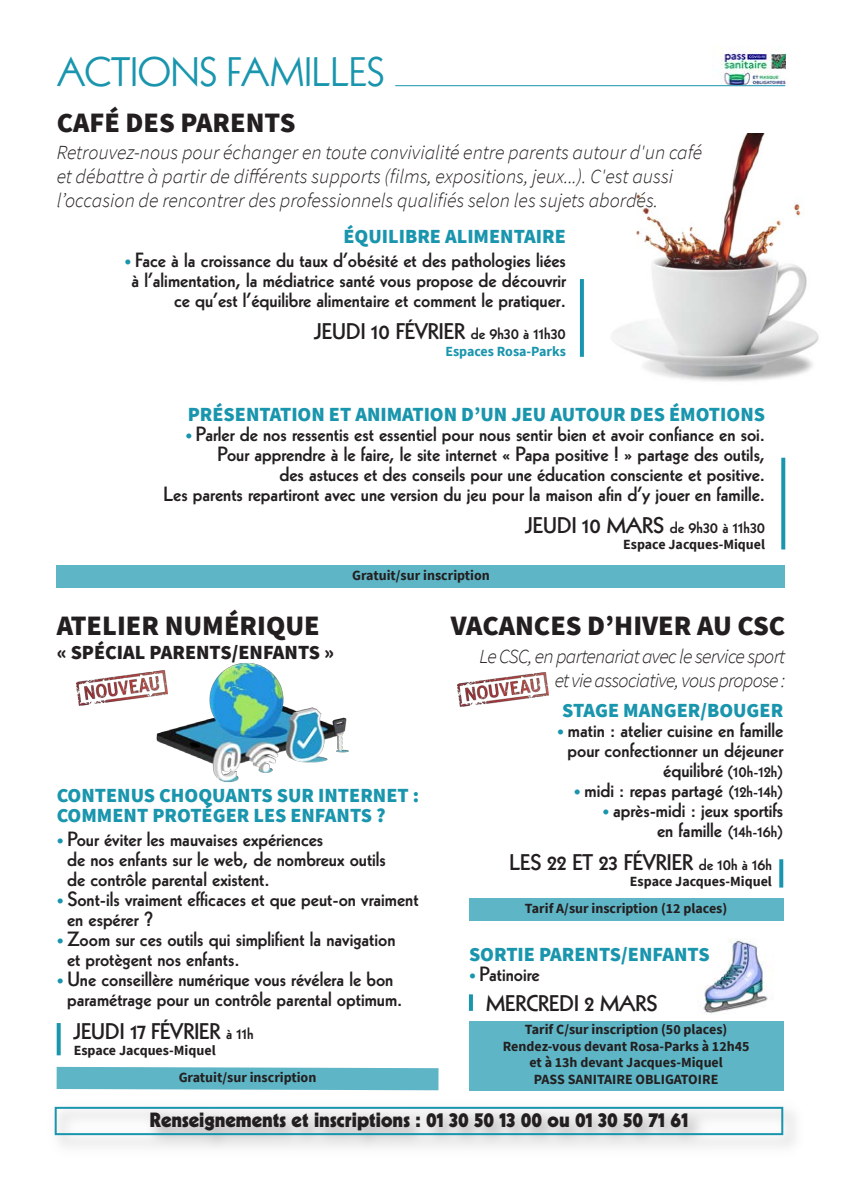
<style>
.page{position:relative;width:842px;height:1191px;background:#fff}
.page>*{position:absolute;margin:0;border:0;box-sizing:border-box;transform-origin:0 0}
.t1{font:40px "Kabel";color:#1995ad}
.t2{font:900 28px "Source Sans Pro";color:#231f20}
.t3{font:800 22px "Kabel";color:#231f20}
.t4{font:800 20px "Kabel";color:#231f20}
.t5{font:italic 300 20px "Source Sans Pro";color:#231f20}
.t6{font:900 20px/20px "Source Sans Pro";color:#1995ad}
.t7{font:italic 300 20px "Source Sans Pro";letter-spacing:-.035em;color:#231f20}
.t8{font:900 20px "Kabel";color:#231f20}
.t9{font:900 20px "Source Sans Pro";color:#231f20}
.t10{font:800 16px "Kabel";color:#231f20}
.t11{font:700 14px "Source Sans Pro";color:#231f20}
.t12{font:700 14px "Source Sans Pro";color:#1995ad}
.s1{font-size:14px;color:#1995ad}
.s2{font-size:16px}
.s3{font-size:22px}
</style>
<div class="page">
<img style="left:697px;top:938px;width:76px;height:76px">
<div style="left:57px;top:565px;width:728px;height:22px;background:#5eb5c5"></div>
<img style="left:613px;top:134px;width:206px;height:248px">
<svg style="left:580px;top:279px;width:4px;height:78px"></svg>
<svg style="left:781px;top:458px;width:4px;height:91px"></svg>
<svg style="left:57px;top:1023px;width:4px;height:32px"></svg>
<svg style="left:779px;top:859px;width:4px;height:28px"></svg>
<hr style="left:469px;top:994px;width:4px;height:16px;background:#1995ad">
<div style="left:469px;top:898px;width:314px;height:22px;background:#5eb5c5"></div>
<div style="left:469px;top:1020px;width:314px;height:70px;background:#5eb5c5"></div>
<svg style="left:57px;top:1066px;width:381px;height:24px;background:#6abac9"></svg>
<div style="left:55px;top:1106px;width:728px;height:29px;border:2px solid #1995ad"></div>
<hr style="left:395px;top:85px;width:390px;height:1px;background:#1995ad">
<img style="left:156px;top:663px;width:193px;height:120px">
<img style="left:76px;top:671px;width:92px;height:34px">
<img style="left:457px;top:672px;width:92px;height:34px">
<img style="left:712px;top:49px;width:73px;height:36px">
<p class="t1" style="left:57px;top:57px;width:329px">ACTIONS FAMILLES</p>
<p class="t2" style="left:57px;top:104px;width:240px">CAFÉ DES PARENTS</p>
<p class="t5" style="left:57px;top:140px;width:647px">Retrouvez-nous pour échanger en toute convivialité entre parents autour d'un café</p>
<p class="t5" style="left:57px;top:164px;width:618px">et débattre à partir de différents supports (films, expositions, jeux...). C'est aussi</p>
<p class="t5" style="left:57px;top:188px;width:603px">l’occasion de rencontrer des professionnels qualifiés selon les sujets abordés.</p>
<p class="t6" style="left:343px;top:225px;width:224px">ÉQUILIBRE ALIMENTAIRE</p>
<p class="t4" style="left:125px;top:252px;width:443px"><span class="s1">•</span> Face à la croissance du taux d’obésité et des pathologies liées</p>
<p class="t4" style="left:131px;top:272px;width:436px">à l’alimentation, la médiatrice santé vous propose de découvrir</p>
<p class="t4" style="left:174px;top:292px;width:393px">ce qu’est l’équilibre alimentaire et comment le pratiquer.</p>
<p class="t3" style="left:315px;top:323px;width:253px">JEUDI 10 FÉVRIER <span class="s2">de 9h30 à 11h30</span></p>
<p class="t12" style="left:445px;top:342px;width:122px">Espaces Rosa-Parks</p>
<p class="t6" style="left:188px;top:403px;width:579px">PRÉSENTATION ET ANIMATION D’UN JEU AUTOUR DES ÉMOTIONS</p>
<p class="t4" style="left:185px;top:426px;width:581px"><span class="s1">•</span> Parler de nos ressentis est essentiel pour nous sentir bien et avoir confiance en soi.</p>
<p class="t4" style="left:218px;top:446px;width:549px">Pour apprendre à le faire, le site internet « Papa positive ! » partage des outils,</p>
<p class="t4" style="left:279px;top:466px;width:487px">des astuces et des conseils pour une éducation consciente et positive.</p>
<p class="t4" style="left:164px;top:486px;width:603px">Les parents repartiront avec une version du jeu pour la maison afin d’y jouer en famille.</p>
<p class="t10" style="left:526px;top:521px;width:241px"><span class="s3">JEUDI 10 MARS</span> de 9h30 à 11h30</p>
<p class="t11" style="left:623px;top:535px;width:143px">Espace Jacques-Miquel</p>
<p class="t2" style="left:57px;top:607px;width:265px">ATELIER NUMÉRIQUE</p>
<p class="t9" style="left:57px;top:639px;width:279px">« SPÉCIAL PARENTS/ENFANTS »</p>
<p class="t11" style="left:352px;top:566px;width:139px">Gratuit/sur inscription</p>
<p class="t2" style="left:451px;top:607px;width:336px">VACANCES D’HIVER AU CSC</p>
<p class="t7" style="left:479px;top:643px;width:307px">Le CSC, en partenariat avec le service sport</p>
<p class="t7" style="left:555px;top:667px;width:232px">et vie associative, vous propose :</p>
<p class="t6" style="left:562px;top:700px;width:222px">STAGE MANGER/BOUGER</p>
<p class="t4" style="left:557px;top:723px;width:227px"><span class="s1">•</span> matin : atelier cuisine en famille</p>
<p class="t4" style="left:567px;top:743px;width:217px">pour confectionner un déjeuner</p>
<p class="t4" style="left:663px;top:763px;width:122px">équilibré <span class="s2">(10h-12h)</span></p>
<p class="t4" style="left:574px;top:783px;width:211px"><span class="s1">•</span> midi : repas partagé <span class="s2">(12h-14h)</span></p>
<p class="t4" style="left:602px;top:803px;width:182px"><span class="s1">•</span> après-midi : jeux sportifs</p>
<p class="t4" style="left:657px;top:823px;width:128px">en famille <span class="s2">(14h-16h)</span></p>
<p class="t3" style="left:510px;top:854px;width:264px">LES 22 ET 23 FÉVRIER <span class="s2">de 10h à 16h</span></p>
<p class="t11" style="left:630px;top:872px;width:143px">Espace Jacques-Miquel</p>
<p class="t6" style="left:57px;top:785px;width:364px">CONTENUS CHOQUANTS SUR INTERNET :<br>COMMENT PROTÉGER LES ENFANTS ?</p>
<p class="t4" style="left:57px;top:832px;width:268px"><span class="s1">•</span> Pour éviter les mauvaises expériences</p>
<p class="t4" style="left:67px;top:852px;width:320px">de nos enfants sur le web, de nombreux outils</p>
<p class="t4" style="left:67px;top:872px;width:204px">de contrôle parental existent.</p>
<p class="t4" style="left:57px;top:892px;width:363px"><span class="s1">•</span> Sont-ils vraiment efficaces et que peut-on vraiment</p>
<p class="t4" style="left:67px;top:912px;width:89px">en espérer ?</p>
<p class="t4" style="left:57px;top:932px;width:340px"><span class="s1">•</span> Zoom sur ces outils qui simplifient la navigation</p>
<p class="t4" style="left:67px;top:952px;width:174px">et protègent nos enfants.</p>
<p class="t4" style="left:57px;top:972px;width:338px"><span class="s1">•</span> Une conseillère numérique vous révélera le bon</p>
<p class="t4" style="left:67px;top:992px;width:337px">paramétrage pour un contrôle parental optimum.</p>
<p class="t3" style="left:74px;top:1022px;width:181px">JEUDI 17 FÉVRIER <span class="s2">à 11h</span></p>
<p class="t11" style="left:74px;top:1041px;width:143px">Espace Jacques-Miquel</p>
<p class="t11" style="left:179px;top:1068px;width:139px">Gratuit/sur inscription</p>
<p class="t8" style="left:150px;top:1112px;width:540px">Renseignements et inscriptions : 01 30 50 13 00 ou 01 30 50 71 61</p>
<p class="t11" style="left:525px;top:899px;width:204px">Tarif A/sur inscription (12 places)</p>
<p class="t6" style="left:469px;top:943px;width:242px">SORTIE PARENTS/ENFANTS</p>
<p class="t4" style="left:469px;top:966px;width:72px"><span class="s1">•</span> Patinoire</p>
<p class="t3" style="left:486px;top:994px;width:173px">MERCREDI 2 MARS</p>
<p class="t11" style="left:525px;top:1020px;width:204px">Tarif C/sur inscription (50 places)</p>
<p class="t11" style="left:503px;top:1036px;width:248px">Rendez-vous devant Rosa-Parks à 12h45</p>
<p class="t11" style="left:529px;top:1053px;width:195px">et à 13h devant Jacques-Miquel</p>
<p class="t11" style="left:534px;top:1070px;width:186px">PASS SANITAIRE OBLIGATOIRE</p>
</div>
